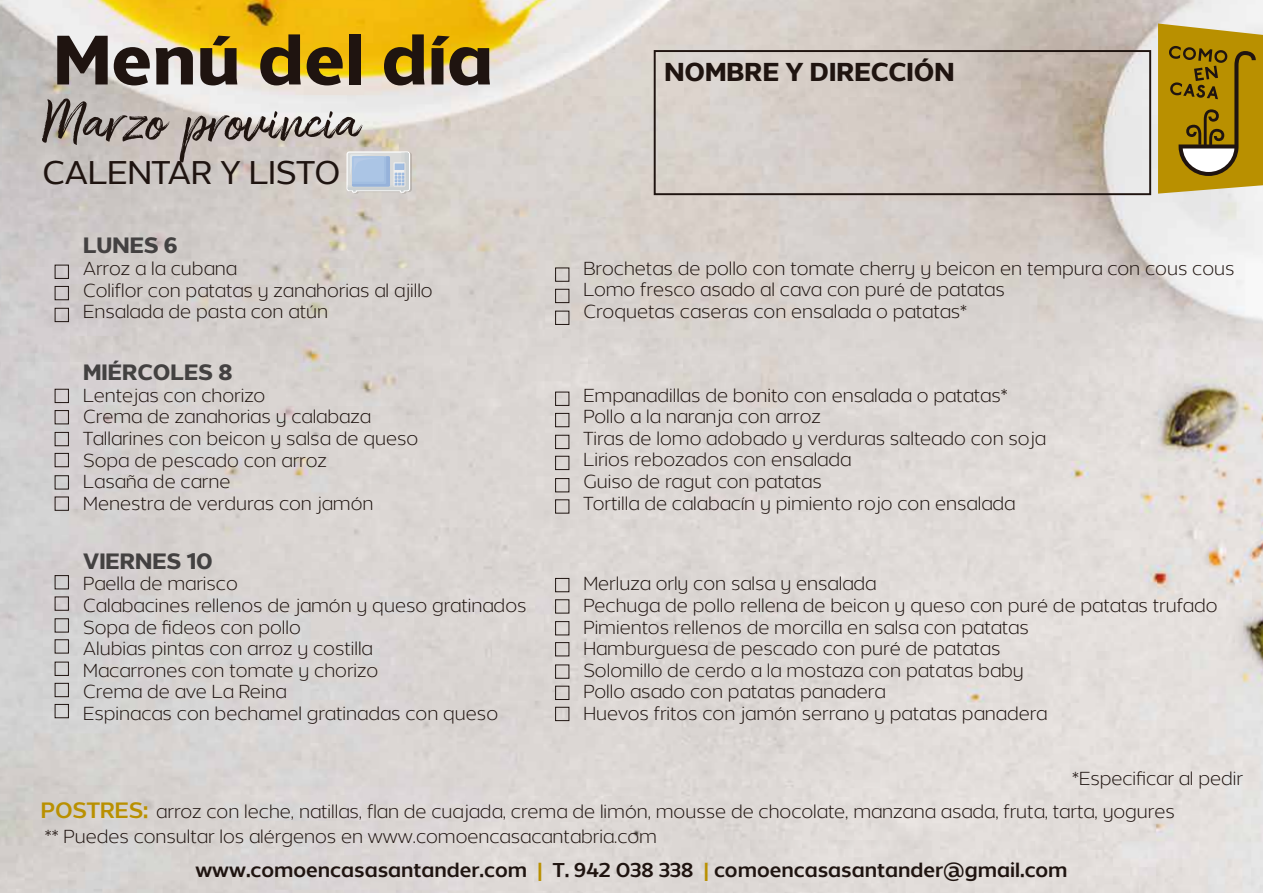
<style>
.page{position:relative;width:1263px;height:893px;background:#fff}
.page>*{position:absolute;margin:0;border:0;box-sizing:border-box;transform-origin:0 0}
.t1{font:700 66.75px "Without Alt Sans";color:#1f1410}
.t2{font:57px "Amithen";color:#1f1410}
.t3{font:500 31.35px "Without Alt Sans";color:#1f1410}
.t4{font:700 24.75px "Without Alt Sans";color:#1f1410}
.t5{font:700 21.3px "Without Alt Sans";color:#434141}
.t6{font:600 19.2px "Without Alt Sans";color:#1f1410}
.t7{font:18px/21.6px "Without Alt Sans";color:#1f1410}
.s1{font-weight:600;font-size:21.3px;color:#b99000}
.s2{color:#b99000}
</style>
<div class="page">
<img style="left:0;top:0;width:1263px;height:893px">
<svg style="left:1158px;top:23px;width:105px;height:171px;background:#ad8c1e"></svg>
<div style="left:55px;top:265px;width:14px;height:14px;border:1px solid #1f1410"></div>
<div style="left:55px;top:286px;width:14px;height:14px;border:1px solid #1f1410"></div>
<div style="left:55px;top:308px;width:14px;height:14px;border:1px solid #1f1410"></div>
<div style="left:55px;top:389px;width:14px;height:14px;border:1px solid #1f1410"></div>
<div style="left:55px;top:410px;width:14px;height:14px;border:1px solid #1f1410"></div>
<div style="left:55px;top:432px;width:14px;height:14px;border:1px solid #1f1410"></div>
<div style="left:55px;top:496px;width:14px;height:15px;border:1px solid #1f1410"></div>
<div style="left:55px;top:453px;width:14px;height:14px;border:1px solid #1f1410"></div>
<div style="left:55px;top:475px;width:14px;height:15px;border:1px solid #1f1410"></div>
<div style="left:55px;top:575px;width:14px;height:14px;border:1px solid #1f1410"></div>
<div style="left:55px;top:596px;width:14px;height:15px;border:1px solid #1f1410"></div>
<div style="left:55px;top:618px;width:14px;height:15px;border:1px solid #1f1410"></div>
<div style="left:55px;top:683px;width:14px;height:14px;border:1px solid #1f1410"></div>
<div style="left:55px;top:639px;width:14px;height:15px;border:1px solid #1f1410"></div>
<div style="left:55px;top:662px;width:14px;height:14px;border:1px solid #1f1410"></div>
<div style="left:55px;top:704px;width:14px;height:14px;border:1px solid #1f1410"></div>
<svg style="left:346px;top:151px;width:66px;height:43px;background:#c1cedd"></svg>
<div style="left:654px;top:50px;width:497px;height:145px;border:2px solid #1f1410"></div>
<div style="left:555px;top:267px;width:14px;height:15px;border:1px solid #1f1410"></div>
<div style="left:555px;top:289px;width:14px;height:14px;border:1px solid #1f1410"></div>
<div style="left:555px;top:311px;width:14px;height:14px;border:1px solid #1f1410"></div>
<div style="left:555px;top:392px;width:14px;height:14px;border:1px solid #1f1410"></div>
<div style="left:555px;top:413px;width:14px;height:14px;border:1px solid #1f1410"></div>
<div style="left:555px;top:435px;width:14px;height:14px;border:1px solid #1f1410"></div>
<div style="left:555px;top:499px;width:14px;height:15px;border:1px solid #1f1410"></div>
<div style="left:555px;top:456px;width:14px;height:14px;border:1px solid #1f1410"></div>
<div style="left:555px;top:478px;width:14px;height:14px;border:1px solid #1f1410"></div>
<div style="left:555px;top:578px;width:14px;height:14px;border:1px solid #1f1410"></div>
<div style="left:555px;top:599px;width:14px;height:15px;border:1px solid #1f1410"></div>
<div style="left:555px;top:621px;width:14px;height:14px;border:1px solid #1f1410"></div>
<div style="left:555px;top:686px;width:14px;height:14px;border:1px solid #1f1410"></div>
<div style="left:555px;top:642px;width:14px;height:14px;border:1px solid #1f1410"></div>
<div style="left:555px;top:664px;width:14px;height:15px;border:1px solid #1f1410"></div>
<div style="left:555px;top:707px;width:14px;height:14px;border:1px solid #1f1410"></div>
<h1 class="t1" style="left:54px;top:15px;width:441px">Menú del día</h1>
<h2 class="t2" style="left:42px;top:87px;width:318px">Marzo provincia</h2>
<h3 class="t3" style="left:43px;top:152px;width:299px">CALENTAR Y LISTO</h3>
<p class="t5" style="left:83px;top:231px;width:96px">LUNES 6</p>
<p class="t7" style="left:83px;top:258px;width:351px">Arroz a la cubana<br>Coliflor con patatas y zanahorias al ajillo<br>Ensalada de pasta con atún</p>
<p class="t5" style="left:83px;top:358px;width:151px">MIÉRCOLES 8</p>
<p class="t7" style="left:83px;top:384px;width:336px">Lentejas con chorizo<br>Crema de zanahorias y calabaza<br>Tallarines con beicon y salsa de queso<br>Sopa de pescado con arroz<br>Lasaña de carne<br>Menestra de verduras con jamón</p>
<p class="t5" style="left:83px;top:547px;width:131px">VIERNES 10</p>
<p class="t7" style="left:83px;top:573px;width:445px">Paella de marisco<br>Calabacines rellenos de jamón y queso gratinados<br>Sopa de fideos con pollo<br>Alubias pintas con arroz y costilla<br>Macarrones con tomate y chorizo<br>Crema de ave La Reina<br>Espinacas con bechamel gratinadas con queso</p>
<h3 class="t4" style="left:664px;top:56px;width:292px">NOMBRE Y DIRECCIÓN</h3>
<p class="t7" style="left:583px;top:257px;width:653px">Brochetas de pollo con tomate cherry y beicon en tempura con cous cous<br>Lomo fresco asado al cava con puré de patatas<br>Croquetas caseras con ensalada o patatas*</p>
<p class="t7" style="left:583px;top:384px;width:464px">Empanadillas de bonito con ensalada o patatas* Pollo a la naranja con arroz<br>Tiras de lomo adobado y verduras salteado con soja Lirios rebozados con ensalada<br>Guiso de ragut con patatas<br>Tortilla de calabacín y pimiento rojo con ensalada</p>
<p class="t7" style="left:583px;top:573px;width:636px">Merluza orly con salsa y ensalada<br>Pechuga de pollo rellena de beicon y queso con puré de patatas trufado Pimientos rellenos de morcilla en salsa con patatas<br>Hamburguesa de pescado con puré de patatas<br>Solomillo de cerdo a la mostaza con patatas baby<br>Pollo asado con patatas panadera<br>Huevos fritos con jamón serrano y patatas panadera</p>
<p class="t7" style="left:1072px;top:768px;width:172px">*Especificar al pedir</p>
<p class="t7" style="left:41px;top:800px;width:1135px"><span class="s1">POSTRES:</span> arroz con leche, natillas, flan de cuajada, crema de limón, mousse de chocolate, manzana asada, fruta, tarta, yogures</p>
<p class="t7" style="left:45px;top:825px;width:614px">** Puedes consultar los alérgenos en www.comoencasacantabria.com</p>
<p class="t6" style="left:195px;top:857px;width:874px">www.comoencasasantander.com <span class="s2">|</span> T. 942 038 338 <span class="s2">|</span> comoencasasantander@gmail.com</p>
</div>
